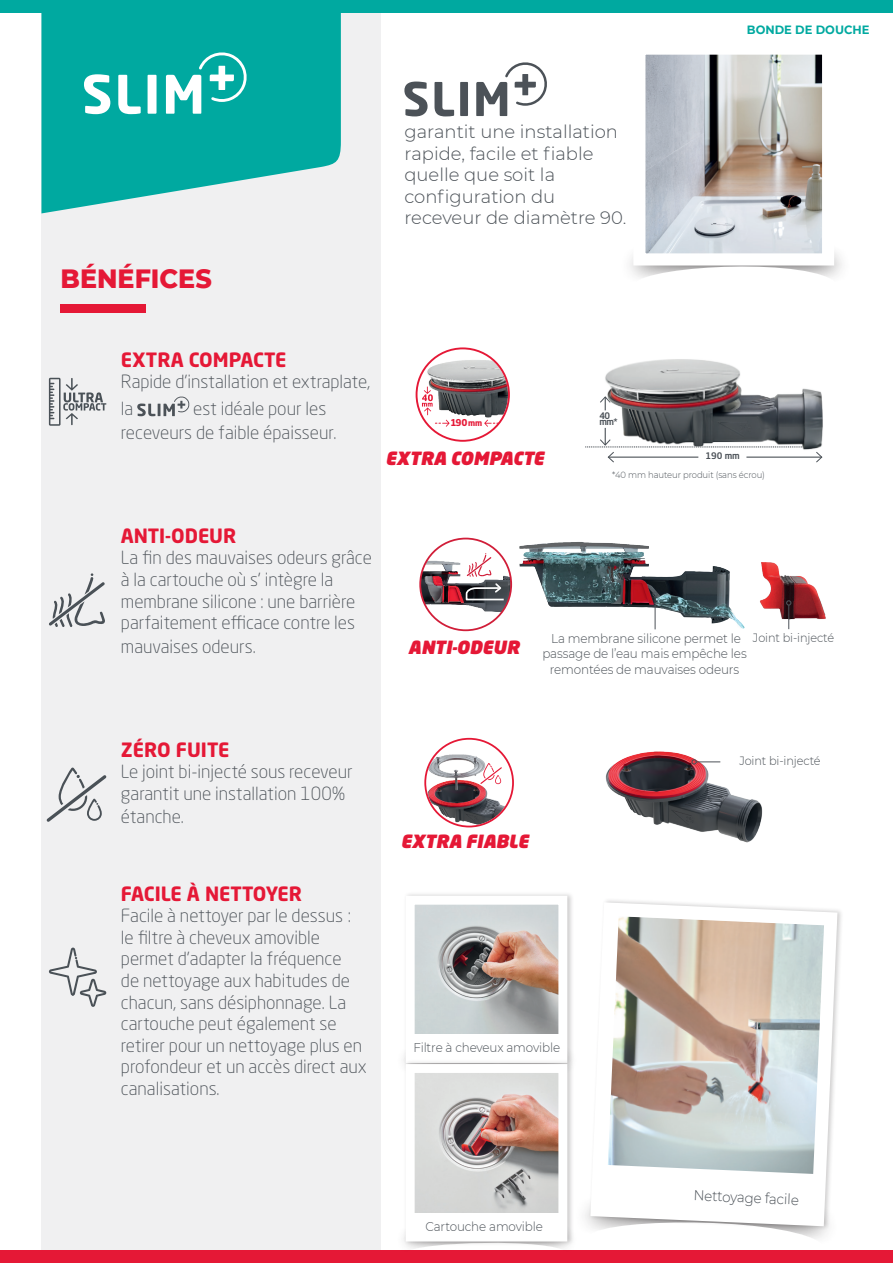
<style>
.page{position:relative;width:893px;height:1263px;background:#fff}
.page>*{position:absolute;margin:0;border:0;box-sizing:border-box;transform-origin:0 0}
.t1{font:800 27px "Montserrat";color:#e51836;scale:.94 1}
.t2{font:700 19.5px "Neo Sans Pro";color:#e51836}
.t3{font:300 18px/21.6px "Neo Sans Pro";color:#4c5258}
.t4{font:300 18px/21.6px "Montserrat";color:#4c5258}
.t5{font:italic 900 18px "Neo Sans Pro";color:#e51836}
.t6{font:300 14.25px "Montserrat";color:#4c5258;scale:.94 1}
.t7{font:300 12.75px/15.3px "Montserrat";letter-spacing:-.01em;color:#4c5258;text-align:center;scale:.94 1}
.t8{font:300 12px "Montserrat";letter-spacing:-.01em;color:#4c5258;scale:.94 1}
.t9{font:700 12px "Montserrat";color:#00a9a0;scale:.96 1}
.t10{font:700 9.45px "Neo Sans Pro";color:#e51836}
.t11{font:300 9px "Montserrat";letter-spacing:-.01em;color:#4c5258;scale:.94 1}
.t12{font:500 9px "Neo Sans Pro";color:#4c5258}
.s1{font-size:8.1px}
</style>
<div class="page">
<div style="left:41px;top:0;width:340px;height:1250px;background:#f0f0f1"></div>
<div style="left:403px;top:891px;width:171px;height:177px;background:#231f20;opacity:.22"></div>
<div style="left:410px;top:900px;width:153px;height:159px;background:#fff"></div>
<img style="left:416px;top:906px;width:141px;height:127px">
<div style="left:406px;top:896px;width:161px;height:167px;border:9px solid #fff"></div>
<svg style="left:797px;top:1233px;width:28px;height:6px"></svg>
<svg style="left:585px;top:900px;width:256px;height:333px"></svg>
<div style="left:0;top:0;width:893px;height:13px;background:#00a9a0"></div>
<svg style="left:137px;top:396px;width:53px;height:20px"></svg>
<div style="left:61px;top:304px;width:85px;height:8px;background:#e51836"></div>
<div style="left:0;top:1250px;width:893px;height:13px;background:#e51836"></div>
<div style="left:460px;top:82px;width:8px;height:34px;background:#4c5258"></div>
<svg style="left:404px;top:82px;width:24px;height:34px"></svg>
<svg style="left:434px;top:82px;width:20px;height:34px"></svg>
<svg style="left:476px;top:62px;width:71px;height:54px"></svg>
<svg style="left:41px;top:13px;width:300px;height:200px;background:#22b3ab"></svg>
<svg style="left:49px;top:947px;width:57px;height:60px"></svg>
<svg style="left:47px;top:767px;width:59px;height:55px"></svg>
<svg style="left:49px;top:573px;width:56px;height:54px"></svg>
<svg style="left:49px;top:378px;width:57px;height:48px"></svg>
<div style="left:148px;top:75px;width:9px;height:39px;background:#fff"></div>
<svg style="left:84px;top:74px;width:26px;height:40px"></svg>
<svg style="left:118px;top:75px;width:23px;height:39px"></svg>
<svg style="left:166px;top:49px;width:81px;height:65px"></svg>
<svg style="left:633px;top:258px;width:204px;height:20px"></svg>
<img style="left:646px;top:56px;width:175px;height:196px">
<div style="left:633px;top:43px;width:201px;height:222px;border:12px solid #fff"></div>
<img style="left:426px;top:745px;width:86px;height:81px">
<div style="left:424px;top:738px;width:90px;height:89px;border:2px solid #e51836;border-radius:50%"></div>
<svg style="left:480px;top:763px;width:22px;height:21px"></svg>
<div style="left:395px;top:1218px;width:184px;height:34px;background:#fff"></div>
<svg style="left:404px;top:1246px;width:165px;height:6px"></svg>
<div style="left:403px;top:1059px;width:171px;height:187px;background:#231f20;opacity:.22"></div>
<div style="left:410px;top:1068px;width:153px;height:169px;background:#fff"></div>
<img style="left:416px;top:1074px;width:141px;height:139px">
<div style="left:406px;top:1064px;width:161px;height:177px;border:9px solid #fff"></div>
<img style="left:605px;top:751px;width:158px;height:92px">
<img style="left:417px;top:349px;width:91px;height:91px;border-radius:45px">
<div style="left:416px;top:347px;width:94px;height:95px;border:2px solid #e51836;border-radius:50%"></div>
<svg style="left:484px;top:420px;width:14px;height:7px"></svg>
<svg style="left:422px;top:387px;width:28px;height:40px"></svg>
<img style="left:585px;top:359px;width:238px;height:104px">
<img style="left:519px;top:542px;width:143px;height:67px">
<img style="left:760px;top:562px;width:66px;height:58px">
<img style="left:420px;top:538px;width:91px;height:92px;border-radius:46px">
<div style="left:419px;top:538px;width:93px;height:93px;border:2px solid #d11e39;border-radius:50%"></div>
<svg style="left:465px;top:553px;width:40px;height:48px"></svg>
<svg style="left:691px;top:759px;width:29px;height:5px"></svg>
<svg style="left:786px;top:600px;width:5px;height:29px"></svg>
<hr style="left:655px;top:596px;width:1px;height:33px;background:#4c5258">
<svg style="left:652px;top:591px;width:6px;height:6px"></svg>
<p class="t9" style="left:747px;top:21px;width:129px">BONDE DE DOUCHE</p>
<h1 class="t1" style="left:61px;top:258px;width:162px">BÉNÉFICES</h1>
<p class="t4" style="left:404px;top:120px;width:223px">garantit une installation rapide, facile et fiable quelle que soit la configuration du receveur de diamètre 90.</p>
<p class="t2" style="left:121px;top:347px;width:167px">EXTRA COMPACTE</p>
<p class="t3" style="left:121px;top:368px;width:251px;line-height:27px">Rapide d’installation et extraplate, la</p>
<p class="t3" style="left:121px;top:397px;width:217px;line-height:23.4px;text-indent:72px">est idéale pour les receveurs de faible épaisseur.</p>
<p class="t10" style="left:450px;top:416px;width:33px">190<span class="s1">mm</span></p>
<p class="t5" style="left:386px;top:446px;width:160px">EXTRA COMPACTE</p>
<p class="t12" style="left:600px;top:410px;width:12px">40</p>
<p class="t12" style="left:600px;top:416px;width:20px">mm*</p>
<p class="t12" style="left:705px;top:450px;width:36px">190 mm</p>
<p class="t11" style="left:612px;top:469px;width:164px">*40 mm hauteur produit (sans écrou)</p>
<p class="t2" style="left:121px;top:523px;width:117px">ANTI-ODEUR</p>
<p class="t3" style="left:121px;top:547px;width:253px">La fin des mauvaises odeurs grâce à la cartouche où s’ intègre la membrane silicone : une barrière parfaitement efficace contre les</p>
<p class="t3" style="left:121px;top:635px;width:136px">mauvaises odeurs.</p>
<p class="t5" style="left:408px;top:635px;width:113px">ANTI-ODEUR</p>
<p class="t7" style="left:542px;top:630px;width:219px">La membrane silicone permet le passage de l’eau mais empêche les remontées de mauvaises odeurs</p>
<p class="t8" style="left:753px;top:630px;width:88px">Joint bi-injecté</p>
<p class="t2" style="left:121px;top:737px;width:110px">ZÉRO FUITE</p>
<p class="t3" style="left:121px;top:761px;width:233px">Le joint bi-injecté sous receveur garantit une installation 100%</p>
<p class="t3" style="left:121px;top:806px;width:65px">étanche.</p>
<p class="t2" style="left:121px;top:881px;width:183px">FACILE À NETTOYER</p>
<p class="t3" style="left:121px;top:904px;width:247px">Facile à nettoyer par le dessus : le filtre à cheveux amovible permet d’adapter la fréquence<br>de nettoyage aux habitudes de chacun, sans désiphonnage. La cartouche peut également se retirer pour un nettoyage plus en profondeur et un accès direct aux canalisations.</p>
<p class="t5" style="left:401px;top:829px;width:129px">EXTRA FIABLE</p>
<p class="t7" style="left:413px;top:1040px;width:158px">Filtre à cheveux amovible</p>
<p class="t8" style="left:739px;top:752px;width:88px">Joint bi-injecté</p>
<p class="t7" style="left:425px;top:1218px;width:126px">Cartouche amovible</p>
<p class="t6" style="left:694px;top:1185px;width:114px;rotate:3deg">Nettoyage facile</p>
</div>
